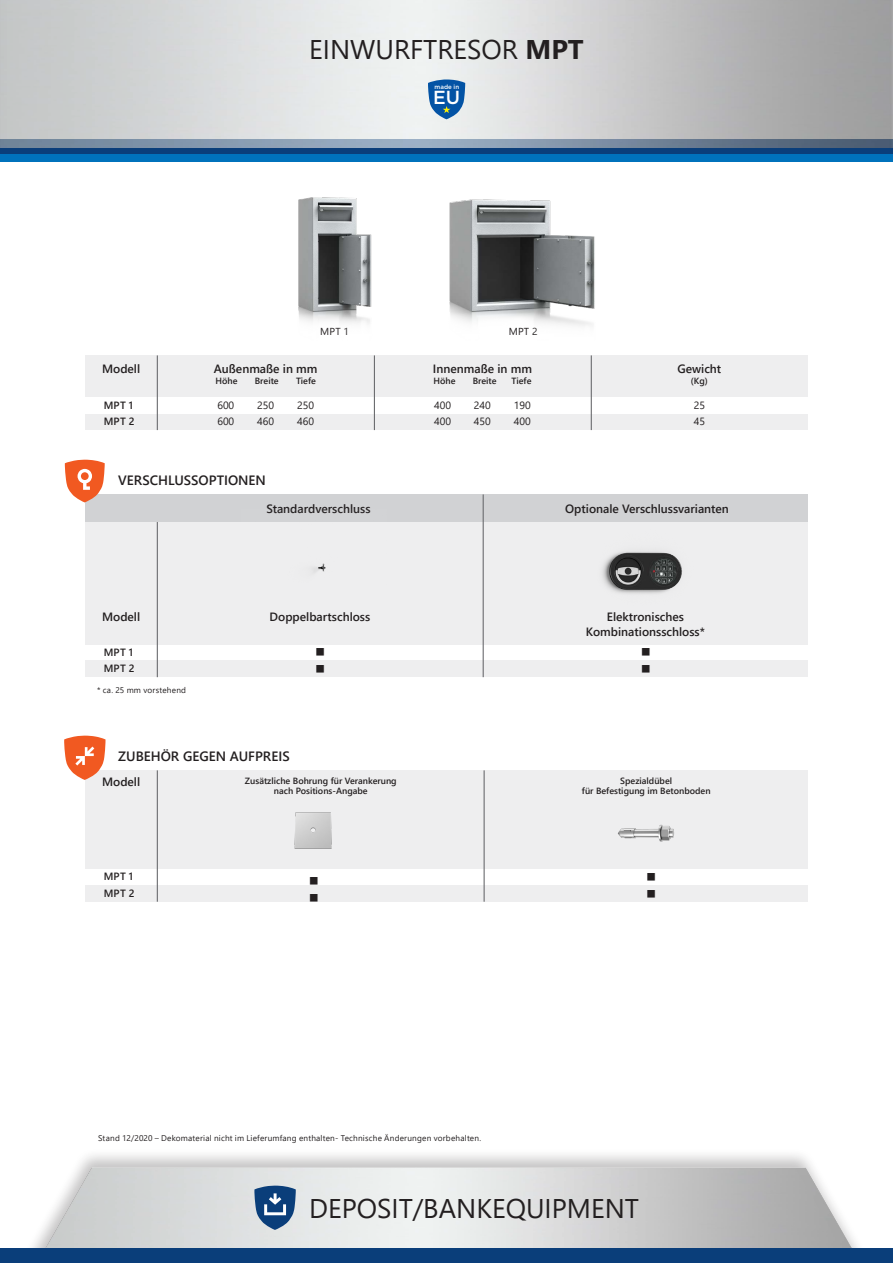
<style>
.page{position:relative;width:893px;height:1263px;background:#fff}
.page>*{position:absolute;margin:0;border:0;box-sizing:border-box;transform-origin:0 0}
.t1{font:27px "Segoe UI";color:#231f20}
.t2{font:500 18.9px "Gotham";color:#fff}
.t3{font:600 13.5px "Segoe UI";color:#231f20}
.t4{font:600 12px "Segoe UI";color:#231f20}
.t5{font:10.5px "Segoe UI";color:#231f20}
.t6{font:600 10.5px "Segoe UI";letter-spacing:.02em;color:#231f20}
.t7{font:10.05px "Segoe UI";letter-spacing:.02em;color:#231f20}
.t8{font:600 9px "Segoe UI";color:#231f20}
.t9{font:8.25px "Segoe UI";letter-spacing:.025em;color:#231f20}
.t10{font:500 6.15px "Gotham";color:#fff}
.s1{font-weight:700}
</style>
<div class="page">
<svg style="left:0;top:147px;width:893px;height:8px;background:#164e87"></svg>
<div style="left:0;top:155px;width:893px;height:7px;background:#0072bc"></div>
<img style="left:0;top:0;width:893px;height:147px">
<div style="left:13px;top:1148px;width:864px;height:115px;background:#231f20;opacity:.41"></div>
<img style="left:13px;top:1167px;width:864px;height:81px">
<svg style="left:428px;top:79px;width:37px;height:41px;background:#3b78b4"></svg>
<div style="left:85px;top:355px;width:723px;height:42px;background:#eeeeef"></div>
<div style="left:85px;top:414px;width:723px;height:16px;background:#eeeeef"></div>
<hr style="left:157px;top:355px;width:1px;height:75px;background:#6c6d70">
<hr style="left:374px;top:355px;width:1px;height:75px;background:#6c6d70">
<hr style="left:591px;top:355px;width:1px;height:75px;background:#6c6d70">
<div style="left:0;top:1248px;width:893px;height:15px;background:#0a3e7a"></div>
<div style="left:85px;top:770px;width:723px;height:99px;background:#eeeeef"></div>
<div style="left:85px;top:885px;width:723px;height:17px;background:#eeeeef"></div>
<hr style="left:157px;top:770px;width:1px;height:132px;background:#6c6d70">
<hr style="left:484px;top:770px;width:1px;height:132px;background:#6c6d70">
<svg style="left:64px;top:736px;width:42px;height:44px"></svg>
<img style="left:618px;top:824px;width:56px;height:18px">
<img style="left:294px;top:812px;width:38px;height:37px">
<div style="left:85px;top:522px;width:723px;height:122px;background:#eeeeef"></div>
<div style="left:85px;top:661px;width:723px;height:16px;background:#eeeeef"></div>
<div style="left:85px;top:494px;width:723px;height:28px;background:#d1d2d4"></div>
<hr style="left:157px;top:522px;width:1px;height:155px;background:#6c6d70">
<hr style="left:483px;top:494px;width:1px;height:183px;background:#6c6d70">
<svg style="left:65px;top:460px;width:40px;height:42px"></svg>
<img style="left:242px;top:563px;width:144px;height:82px">
<img style="left:602px;top:551px;width:80px;height:43px">
<svg style="left:254px;top:1185px;width:42px;height:46px;background:#5679a0"></svg>
<img style="left:298px;top:197px;width:74px;height:127px">
<img style="left:449px;top:199px;width:146px;height:127px">
<p class="t1" style="left:309px;top:24px;width:276px">EINWURFTRESOR <span class="s1">MPT</span></p>
<p class="t10" style="left:435px;top:83px;width:26px">made in</p>
<p class="t2" style="left:433px;top:87px;width:28px">EU</p>
<p class="t7" style="left:320px;top:322px;width:30px">MPT 1</p>
<p class="t7" style="left:509px;top:322px;width:30px">MPT 2</p>
<p class="t4" style="left:102px;top:358px;width:40px">Modell</p>
<p class="t4" style="left:214px;top:358px;width:105px">Außenmaße in mm</p>
<p class="t8" style="left:216px;top:372px;width:24px">Höhe</p>
<p class="t8" style="left:255px;top:372px;width:25px">Breite</p>
<p class="t8" style="left:296px;top:372px;width:21px">Tiefe</p>
<p class="t4" style="left:433px;top:358px;width:101px">Innenmaße in mm</p>
<p class="t8" style="left:433px;top:372px;width:24px">Höhe</p>
<p class="t8" style="left:473px;top:372px;width:25px">Breite</p>
<p class="t8" style="left:511px;top:372px;width:21px">Tiefe</p>
<p class="t4" style="left:677px;top:357px;width:45px">Gewicht</p>
<p class="t8" style="left:691px;top:372px;width:18px">(Kg)</p>
<p class="t6" style="left:104px;top:395px;width:31px">MPT 1</p>
<p class="t6" style="left:104px;top:411px;width:32px">MPT 2</p>
<p class="t5" style="left:217px;top:395px;width:18px">600</p>
<p class="t5" style="left:217px;top:411px;width:18px">600</p>
<p class="t5" style="left:257px;top:395px;width:18px">250</p>
<p class="t5" style="left:257px;top:411px;width:18px">460</p>
<p class="t5" style="left:297px;top:395px;width:18px">250</p>
<p class="t5" style="left:297px;top:411px;width:18px">460</p>
<p class="t5" style="left:434px;top:395px;width:18px">400</p>
<p class="t5" style="left:434px;top:411px;width:18px">400</p>
<p class="t5" style="left:474px;top:395px;width:18px">240</p>
<p class="t5" style="left:474px;top:411px;width:18px">450</p>
<p class="t5" style="left:514px;top:395px;width:18px">190</p>
<p class="t5" style="left:514px;top:411px;width:18px">400</p>
<p class="t5" style="left:694px;top:395px;width:13px">25</p>
<p class="t5" style="left:694px;top:411px;width:13px">45</p>
<p class="t3" style="left:118px;top:468px;width:149px">VERSCHLUSSOPTIONEN</p>
<p class="t4" style="left:102px;top:606px;width:40px">Modell</p>
<p class="t6" style="left:104px;top:642px;width:31px">MPT 1</p>
<p class="t6" style="left:104px;top:659px;width:32px">MPT 2</p>
<p class="t9" style="left:97px;top:682px;width:90px">* ca. 25 mm vorstehend</p>
<p class="t4" style="left:267px;top:497px;width:105px">Standardverschluss</p>
<p class="t4" style="left:565px;top:497px;width:165px">Optionale Verschlussvarianten</p>
<p class="t4" style="left:270px;top:606px;width:102px">Doppelbartschloss</p>
<p class="t4" style="left:607px;top:606px;width:79px">Elektronisches</p>
<p class="t4" style="left:586px;top:620px;width:121px">Kombinationsschloss*</p>
<p class="t3" style="left:118px;top:743px;width:173px">ZUBEHÖR GEGEN AUFPREIS</p>
<p class="t4" style="left:102px;top:770px;width:40px">Modell</p>
<p class="t6" style="left:104px;top:867px;width:31px">MPT 1</p>
<p class="t6" style="left:104px;top:883px;width:32px">MPT 2</p>
<p class="t8" style="left:245px;top:772px;width:153px">Zusätzliche Bohrung für Verankerung</p>
<p class="t8" style="left:274px;top:783px;width:95px">nach Positions-Angabe</p>
<p class="t9" style="left:98px;top:1130px;width:384px">Stand 12/2020 – Dekomaterial nicht im Lieferumfang enthalten- Technische Änderungen vorbehalten.</p>
<p class="t8" style="left:620px;top:772px;width:53px">Spezialdübel</p>
<p class="t8" style="left:582px;top:783px;width:130px">für Befestigung im Betonboden</p>
<p class="t1" style="left:309px;top:1182px;width:331px">DEPOSIT/BANKEQUIPMENT</p>
</div>
